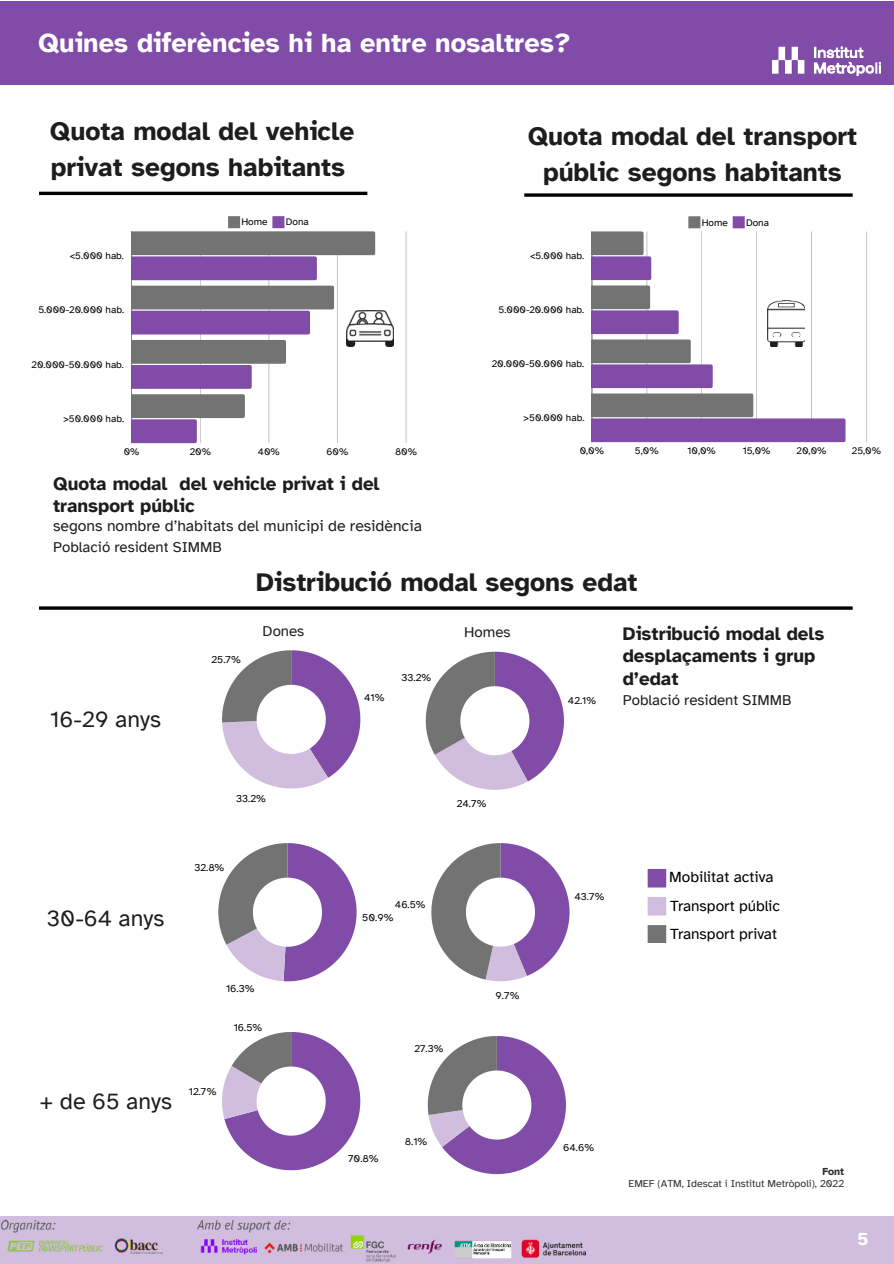
<style>
.page{position:relative;width:894px;height:1264px;background:#fff}
.page>*{position:absolute;margin:0;border:0;box-sizing:border-box;transform-origin:0 0}
.t1{font:700 27px "Atkinson Hyperlegible";color:#fff}
.t2{font:700 26.25px/36px "Atkinson Hyperlegible";color:#1d1e1c}
.t3{font:23.25px "Atkinson Hyperlegible";color:#1d1e1c}
.t4{font:700 18.75px/22.5px "Atkinson Hyperlegible";color:#1d1e1c}
.t5{font:700 18px "Atkinson Hyperlegible";color:#fff}
.t6{font:15.75px "Atkinson Hyperlegible";color:#1d1e1c}
.t7{font:15.45px/28px "Atkinson Hyperlegible";color:#000}
.t8{font:15px "Atkinson Hyperlegible";color:#1d1e1c}
.t9{font:10.5px "Atkinson Hyperlegible";color:#000}
.t10{font:10.5px "Atkinson Hyperlegible";color:#2f2e2e}
.t11{font:700 10.5px "Atkinson Hyperlegible";color:#2f2e2e}
.t12{font:10.05px "Atkinson Hyperlegible";color:#000}
</style>
<div class="page">
<div style="left:0;top:1216px;width:893px;height:47px;background:#d1bedf"></div>
<hr style="left:39px;top:192px;width:328px;height:3px;background:#000">
<svg style="left:524px;top:193px;width:328px;height:4px"></svg>
<hr style="left:39px;top:606px;width:813px;height:3px;background:#000">
<div style="left:688px;top:216px;width:12px;height:12px;background:#737373"></div>
<div style="left:732px;top:216px;width:12px;height:12px;background:#804ca8"></div>
<hr style="left:865px;top:231px;width:1px;height:211px;background:#000">
<svg style="left:591px;top:231px;width:254px;height:211px"></svg>
<div style="left:228px;top:216px;width:12px;height:12px;background:#737373"></div>
<div style="left:272px;top:216px;width:12px;height:12px;background:#804ca8"></div>
<hr style="left:131px;top:231px;width:1px;height:212px;background:#000">
<hr style="left:200px;top:231px;width:1px;height:212px;background:#000">
<hr style="left:269px;top:231px;width:1px;height:212px;background:#000">
<hr style="left:337px;top:231px;width:1px;height:212px;background:#000">
<hr style="left:405px;top:231px;width:1px;height:212px;background:#000">
<svg style="left:132px;top:231px;width:243px;height:49px;background:#8c799a"></svg>
<svg style="left:132px;top:286px;width:202px;height:48px;background:#846d95"></svg>
<svg style="left:132px;top:340px;width:154px;height:103px"></svg>
<svg style="left:222px;top:650px;width:138px;height:138px"></svg>
<svg style="left:425px;top:651px;width:139px;height:138px"></svg>
<div style="left:647px;top:869px;width:19px;height:18px;background:#804ca8"></div>
<div style="left:647px;top:897px;width:19px;height:18px;background:#d1bedf"></div>
<div style="left:647px;top:925px;width:19px;height:18px;background:#737373"></div>
<svg style="left:218px;top:843px;width:138px;height:138px"></svg>
<svg style="left:431px;top:843px;width:138px;height:138px"></svg>
<svg style="left:222px;top:1032px;width:138px;height:138px"></svg>
<svg style="left:427px;top:1036px;width:139px;height:138px"></svg>
<div style="left:0;top:1px;width:893px;height:84px;background:#804ca8"></div>
<img style="left:767px;top:300px;width:37px;height:46px">
<img style="left:346px;top:310px;width:47px;height:36px">
<img style="left:0;top:1219px;width:585px;height:44px">
<h1 class="t1" style="left:38px;top:27px;width:534px">Quines diferències hi ha entre nosaltres?</h1>
<h2 class="t2" style="left:50px;top:113px;width:306px">Quota modal del vehicle privat segons habitants</h2>
<h2 class="t2" style="left:527px;top:118px;width:331px;text-align:center">Quota modal del transport públic segons habitants</h2>
<p class="t12" style="left:241px;top:216px;width:28px">Home</p>
<p class="t12" style="left:285px;top:216px;width:25px">Dona</p>
<p class="t12" style="left:701px;top:217px;width:28px">Home</p>
<p class="t12" style="left:745px;top:217px;width:25px">Dona</p>
<p class="t12" style="left:70px;top:250px;width:56px">&lt;5.000 hab.</p>
<p class="t12" style="left:530px;top:250px;width:56px">&lt;5.000 hab.</p>
<p class="t12" style="left:38px;top:304px;width:87px">5.000-20.000 hab.</p>
<p class="t12" style="left:498px;top:304px;width:87px">5.000-20.000 hab.</p>
<p class="t12" style="left:31px;top:359px;width:94px">20.000-50.000 hab.</p>
<p class="t12" style="left:491px;top:358px;width:94px">20.000-50.000 hab.</p>
<p class="t12" style="left:63px;top:413px;width:62px">&gt;50.000 hab.</p>
<p class="t12" style="left:523px;top:412px;width:62px">&gt;50.000 hab.</p>
<p class="t12" style="left:124px;top:446px;width:17px">0%</p>
<p class="t12" style="left:190px;top:446px;width:23px">20%</p>
<p class="t12" style="left:258px;top:446px;width:23px">40%</p>
<p class="t12" style="left:326px;top:446px;width:23px">60%</p>
<p class="t12" style="left:395px;top:446px;width:23px">80%</p>
<p class="t12" style="left:579px;top:445px;width:26px">0,0%</p>
<p class="t12" style="left:634px;top:445px;width:25px">5,0%</p>
<p class="t12" style="left:687px;top:445px;width:30px">10,0%</p>
<p class="t12" style="left:742px;top:445px;width:29px">15,0%</p>
<p class="t12" style="left:796px;top:445px;width:31px">20,0%</p>
<p class="t12" style="left:851px;top:445px;width:31px">25,0%</p>
<h3 class="t4" style="left:53px;top:472px;width:328px">Quota modal del vehicle privat i del transport públic</h3>
<h3 class="t6" style="left:53px;top:517px;width:370px">segons nombre d’habitats del municipi de residència</h3>
<h3 class="t8" style="left:53px;top:538px;width:170px">Població resident SIMMB</h3>
<h3 class="t3" style="left:50px;top:706px;width:112px">16-29 anys</h3>
<p class="t9" style="left:211px;top:654px;width:31px">25.7%</p>
<h2 class="t2" style="left:256px;top:564px;width:383px">Distribució modal segons edat</h2>
<h3 class="t8" style="left:262px;top:623px;width:43px">Dones</h3>
<h3 class="t8" style="left:464px;top:623px;width:48px">Homes</h3>
<p class="t9" style="left:364px;top:692px;width:22px">41%</p>
<p class="t9" style="left:401px;top:671px;width:31px">33.2%</p>
<p class="t9" style="left:567px;top:695px;width:30px">42.1%</p>
<h3 class="t4" style="left:622px;top:622px;width:203px">Distribució modal dels desplaçaments i grup d’edat</h3>
<h3 class="t8" style="left:622px;top:691px;width:170px">Població resident SIMMB</h3>
<p class="t9" style="left:236px;top:792px;width:31px">33.2%</p>
<h3 class="t3" style="left:47px;top:904px;width:119px">30-64 anys</h3>
<p class="t9" style="left:194px;top:861px;width:31px">32.8%</p>
<p class="t9" style="left:226px;top:982px;width:30px">16.3%</p>
<p class="t9" style="left:234px;top:1022px;width:30px">16.5%</p>
<h3 class="t3" style="left:39px;top:1088px;width:134px">+ de 65 anys</h3>
<p class="t9" style="left:189px;top:1085px;width:29px">12.7%</p>
<p class="t9" style="left:456px;top:798px;width:31px">24.7%</p>
<p class="t9" style="left:395px;top:898px;width:32px">46.5%</p>
<p class="t9" style="left:362px;top:911px;width:33px">50.9%</p>
<p class="t9" style="left:414px;top:1042px;width:30px">27.3%</p>
<p class="t9" style="left:348px;top:1152px;width:32px">70.8%</p>
<p class="t9" style="left:404px;top:1135px;width:24px">8.1%</p>
<p class="t9" style="left:495px;top:989px;width:25px">9.7%</p>
<p class="t9" style="left:574px;top:891px;width:31px">43.7%</p>
<h3 class="t7" style="left:669px;top:863px;width:112px">Mobilitat activa<br>Transport públic<br>Transport privat</h3>
<p class="t9" style="left:563px;top:1141px;width:32px">64.6%</p>
<p class="t11" style="left:822px;top:1164px;width:23px">Font</p>
<p class="t10" style="left:628px;top:1177px;width:217px">EMEF (ATM, Idescat i Institut Metròpoli), 2022</p>
<h3 class="t5" style="left:857px;top:1228px;width:13px">5</h3>
</div>
